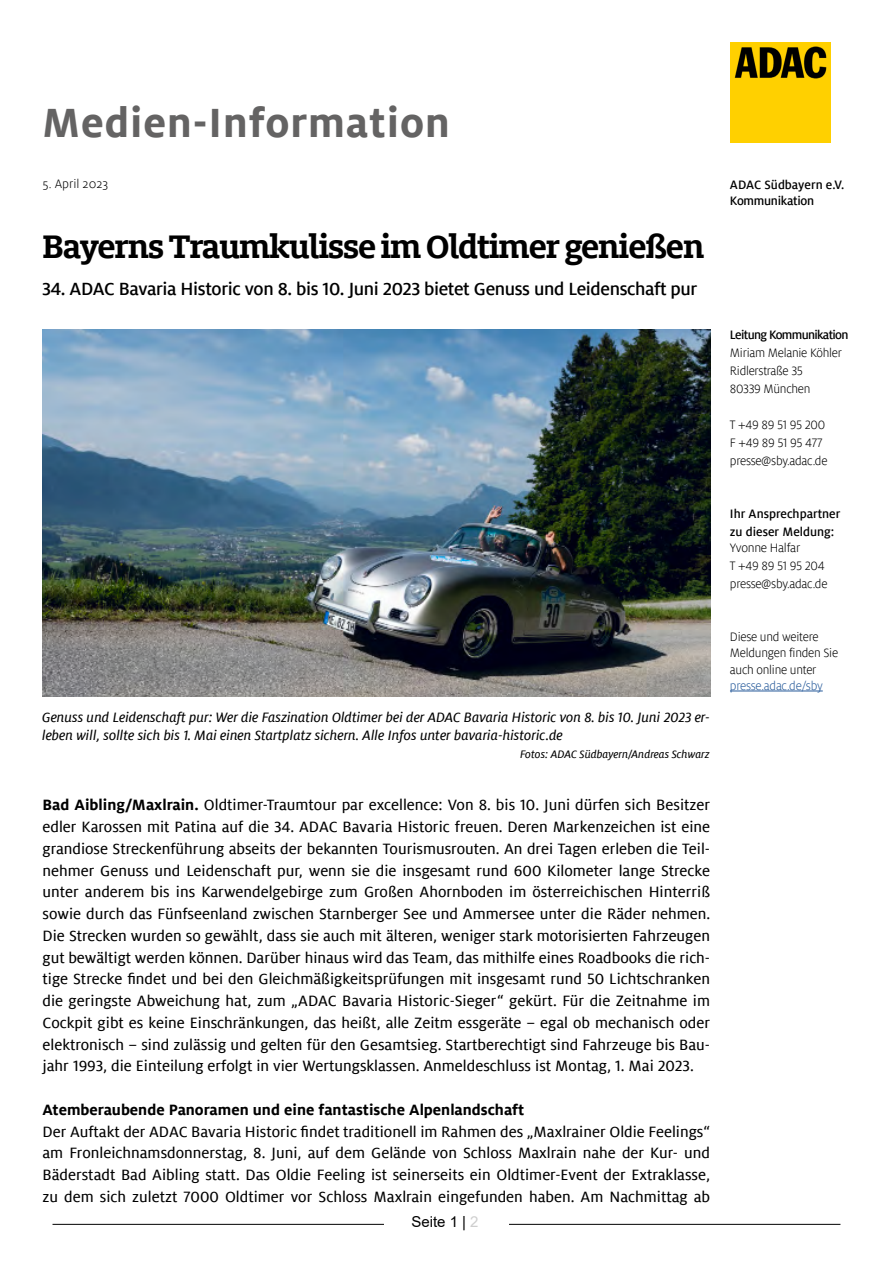
<style>
.page{position:relative;width:893px;height:1263px;background:#fff}
.page>*{position:absolute;margin:0;border:0;box-sizing:border-box;transform-origin:0 0}
.t1{font:700 45px "Milo ADAC";letter-spacing:.02em;color:#646363}
.t2{font:700 36px "Milo Slab ADAC";letter-spacing:-.03em;color:#000}
.t3{font:500 19.5px "Milo ADAC";letter-spacing:-.02em;color:#000}
.t4{font:16.5px/21.8px "Milo ADAC Text";color:#000;text-align:justify}
.t5{font:700 16.5px "Milo ADAC";color:#000}
.t6{font:italic 15px/18px "Milo ADAC Text";color:#000}
.t7{font:15px "Arial";color:#000}
.t8{font:300 13.5px/18px "Milo ADAC";letter-spacing:-.02em;color:#000}
.t9{font:500 13.5px/18px "Milo ADAC";color:#000}
.t10{font:500 13.5px/16.5px "Milo ADAC";letter-spacing:-.02em;color:#000}
.t11{font:500 13.5px "Milo ADAC";letter-spacing:-.05em;color:#000}
.t12{font:300 13.5px "Milo ADAC";letter-spacing:-.02em;color:#275b9b}
.t13{font:300 13.5px "Milo ADAC";color:#000}
.t14{font:italic 12px "Milo ADAC Text";color:#000}
.s1{font-family:"Milo ADAC";font-weight:700}
.s2{color:#cecece}
</style>
<div class="page">
<hr style="left:53px;top:1224px;width:331px;height:1px;background:#000">
<hr style="left:509px;top:1224px;width:331px;height:1px;background:#000">
<img style="left:730px;top:42px;width:100px;height:100px">
<img style="left:42px;top:329px;width:669px;height:368px">
<hr style="left:730px;top:691px;width:93px;height:1px;background:#275b9b">
<h1 class="t1" style="left:42px;top:98px;width:409px">Medien-Information</h1>
<p class="t13" style="left:43px;top:176px;width:67px">5. April 2023</p>
<h2 class="t2" style="left:43px;top:223px;width:663px">Bayerns Traumkulisse im Oldtimer genießen</h2>
<p class="t3" style="left:42px;top:278px;width:657px">34. ADAC Bavaria Historic von 8. bis 10. Juni 2023 bietet Genuss und Leidenschaft pur</p>
<p class="t6" style="left:42px;top:708px;width:669px">Genuss und Leidenschaft pur: Wer die Faszination Oldtimer bei der ADAC Bavaria Historic von 8. bis 10. Juni 2023 er&shy;leben will, sollte sich bis 1. Mai einen Startplatz sichern. Alle Infos unter bavaria-historic.de</p>
<p class="t14" style="left:520px;top:747px;width:191px">Fotos: ADAC Südbayern/Andreas Schwarz</p>
<p class="t4" style="left:43px;top:794px;width:669px"><span class="s1">Bad Aibling/Maxlrain.</span> Oldtimer-Traumtour par excellence: Von 8. bis 10. Juni dürfen sich Besitzer edler Karossen mit Patina auf die 34. ADAC Bavaria Historic freuen. Deren Markenzeichen ist eine grandiose Streckenführung abseits der bekannten Tourismusrouten. An drei Tagen erleben die Teil&shy;nehmer Genuss und Leidenschaft pur, wenn sie die insgesamt rund 600 Kilometer lange Strecke unter anderem bis ins Karwendelgebirge zum Großen Ahornboden im österreichischen Hinterriß sowie durch das Fünfseenland zwischen Starnberger See und Ammersee unter die Räder nehmen.<br>Die Strecken wurden so gewählt, dass sie auch mit älteren, weniger stark motorisierten Fahrzeugen gut bewältigt werden können. Darüber hinaus wird das Team, das mithilfe eines Roadbooks die rich&shy;tige Strecke findet und bei den Gleichmäßigkeitsprüfungen mit insgesamt rund 50 Lichtschranken die geringste Abweichung hat, zum „ADAC Bavaria Historic-Sieger“ gekürt. Für die Zeitnahme im Cockpit gibt es keine Einschränkungen, das heißt, alle Zeitm essgeräte – egal ob mechanisch oder elektronisch – sind zulässig und gelten für den Gesamtsieg. Startberechtigt sind Fahrzeuge bis Bau&shy;jahr 1993, die Einteilung erfolgt in vier Wertungsklassen. Anmeldeschluss ist Montag, 1. Mai 2023.</p>
<p class="t5" style="left:43px;top:1100px;width:483px">Atemberaubende Panoramen und eine fantastische Alpenlandschaft</p>
<p class="t4" style="left:43px;top:1121px;width:669px">Der Auftakt der ADAC Bavaria Historic findet traditionell im Rahmen des „Maxlrainer Oldie Feelings“ am Fronleichnamsdonnerstag, 8. Juni, auf dem Gelände von Schloss Maxlrain nahe der Kur- und Bäderstadt Bad Aibling statt. Das Oldie Feeling ist seinerseits ein Oldtimer-Event der Extraklasse, zu dem sich zuletzt 7000 Oldtimer vor Schloss Maxlrain eingefunden haben. Am Nachmittag ab</p>
<p class="t7" style="left:411px;top:1211px;width:69px">Seite 1 | <span class="s2">2</span></p>
<p class="t10" style="left:730px;top:177px;width:116px">ADAC Südbayern e.V.<br>Kommunikation</p>
<p class="t11" style="left:730px;top:327px;width:120px">Leitung Kommunikation</p>
<p class="t8" style="left:730px;top:344px;width:113px">Miriam Melanie Köhler<br>Ridlerstraße 35<br>80339 München</p>
<p class="t8" style="left:730px;top:416px;width:99px">T +49 89 51 95 200<br>F +49 89 51 95 477 presse@sby.adac.de</p>
<p class="t9" style="left:730px;top:504px;width:112px">Ihr Ansprechpartner zu dieser Meldung:</p>
<p class="t8" style="left:730px;top:539px;width:99px">Yvonne Halfar<br>T +49 89 51 95 204 presse@sby.adac.de</p>
<p class="t8" style="left:730px;top:628px;width:110px;line-height:16.5px">Diese und weitere<br>Meldungen finden Sie auch online unter</p>
<p class="t12" style="left:730px;top:678px;width:94px">presse.adac.de/sby</p>
</div>
